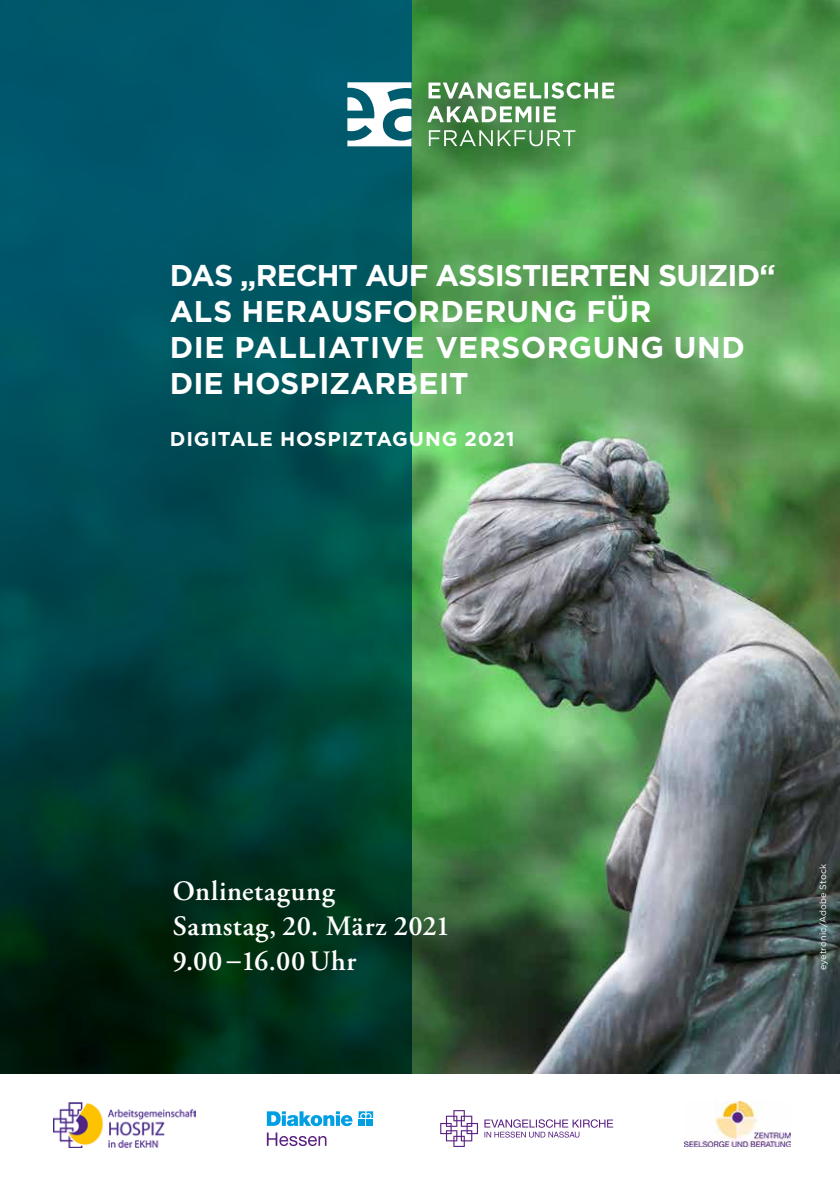
<style>
.page{position:relative;width:840px;height:1191px;background:#fff}
.page>*{position:absolute;margin:0;border:0;box-sizing:border-box;transform-origin:0 0}
.t1{font:700 30px/36px "Gotham";letter-spacing:.005em;color:#fff}
.t2{font:600 28px/35px "Adobe Garamond Pro";letter-spacing:.025em;color:#fff}
.t3{font:700 20px "Gotham";letter-spacing:.04em;color:#fff}
.t4{font:9px "Gotham";letter-spacing:.01em;color:#fff}
</style>
<div class="page">
<img style="left:411px;top:0;width:428px;height:1074px">
<svg style="left:0;top:0;width:411px;height:1074px;background:#004647"></svg>
<img style="left:54px;top:1102px;width:141px;height:45px">
<div style="left:679px;top:1097px;width:113px;height:52px;background:linear-gradient(to right,#fff,#fff)"></div>
<img style="left:684px;top:1101px;width:106px;height:45px">
<svg style="left:267px;top:1111px;width:85px;height:15px"></svg>
<svg style="left:358px;top:1111px;width:15px;height:7px"></svg>
<div style="left:358px;top:1119px;width:7px;height:6px;background:#009ee3"></div>
<div style="left:366px;top:1119px;width:7px;height:6px;background:#009ee3"></div>
<svg style="left:267px;top:1132px;width:59px;height:14px"></svg>
<svg style="left:440px;top:1110px;width:37px;height:37px"></svg>
<svg style="left:484px;top:1119px;width:128px;height:18px"></svg>
<svg style="left:347px;top:82px;width:64px;height:64px"></svg>
<svg style="left:428px;top:130px;width:147px;height:16px;background:#6fa16f"></svg>
<svg style="left:427px;top:106px;width:128px;height:16px"></svg>
<svg style="left:428px;top:82px;width:186px;height:17px"></svg>
<p class="t1" style="left:170px;top:257px;width:607px">DAS „RECHT AUF ASSISTIERTEN SUIZID“<br>ALS HERAUSFORDERUNG FÜR<br>DIE PALLIATIVE VERSORGUNG UND<br>DIE HOSPIZARBEIT</p>
<p class="t3" style="left:170px;top:427px;width:346px">DIGITALE HOSPIZTAGUNG 2021</p>
<p class="t2" style="left:173px;top:874px;width:278px">Onlinetagung<br>Samstag, 20. März 2021<br>9.00 –16.00 Uhr</p>
<p class="t4" style="left:817px;top:970px;width:108px;rotate:-90deg">eyetronic/Adobe Stock</p>
</div>
